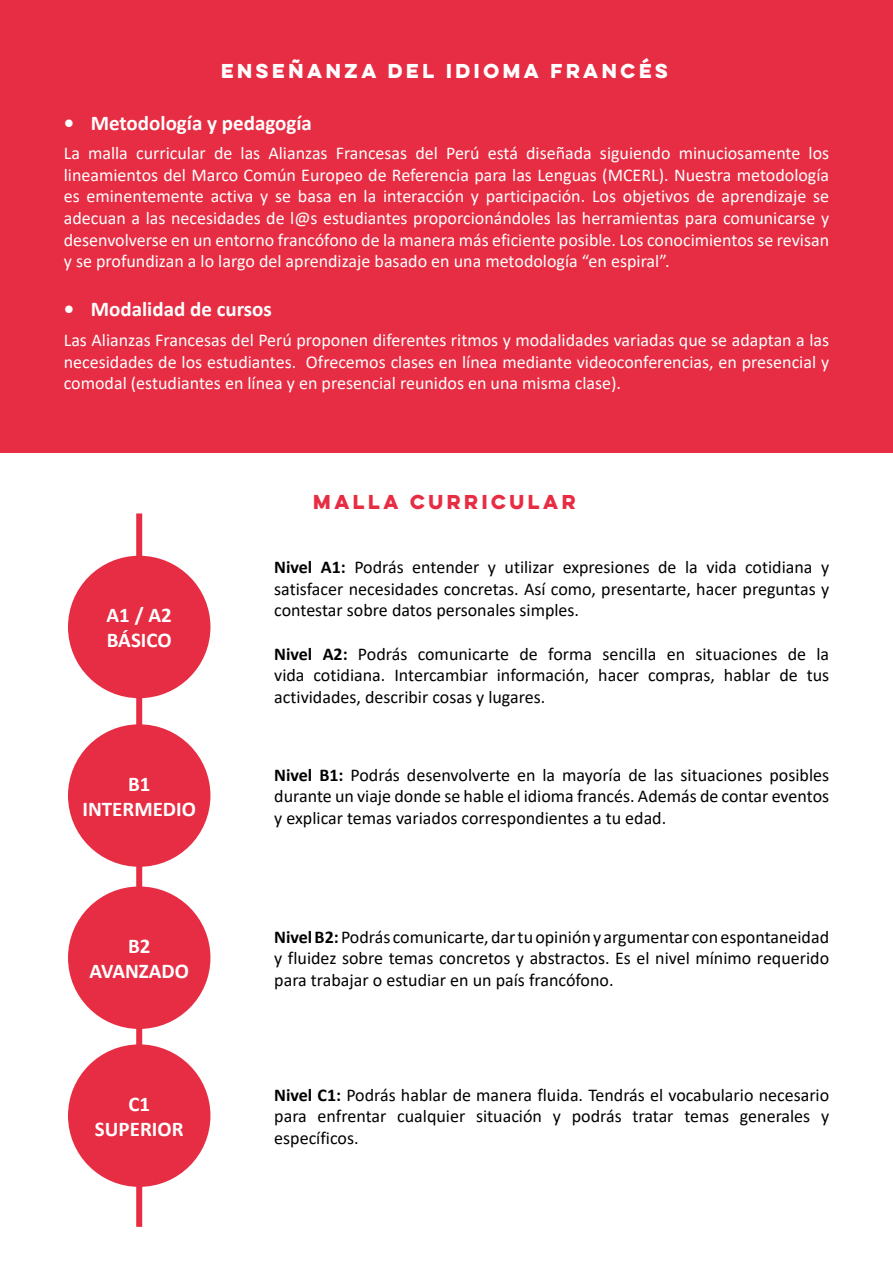
<style>
.page{position:relative;width:893px;height:1263px;background:#fff}
.page>*{position:absolute;margin:0;border:0;box-sizing:border-box;transform-origin:0 0}
.t1{font:700 21px/25.2px "Calibri";color:#fff;text-align:center}
.t2{font:18px/21.6px "Calibri";color:#020203;text-align:justify}
.t3{font:18px/21.6px "Calibri";color:#fff;text-align:justify}
.t4{font:700 18px "Lulo Clean One";letter-spacing:-.025em;color:#fff}
.t5{font:700 18px "Lulo Clean One";letter-spacing:-.025em;color:#e72d43}
.s1{font-weight:700}
</style>
<div class="page">
<div style="left:136px;top:513px;width:6px;height:714px;background:#e72d43"></div>
<div style="left:0;top:0;width:893px;height:453px;background:#e72d43"></div>
<div style="left:68px;top:556px;width:142px;height:142px;background:#e72d43;border-radius:50%"></div>
<div style="left:68px;top:724px;width:142px;height:143px;background:#e72d43;border-radius:50%"></div>
<div style="left:68px;top:886px;width:142px;height:143px;background:#e72d43;border-radius:50%"></div>
<div style="left:68px;top:1044px;width:142px;height:143px;background:#e72d43;border-radius:50%"></div>
<p class="t4" style="left:221px;top:57px;width:452px">ENSEÑANZA DEL IDIOMA FRANCÉS</p>
<p class="t1" style="left:64px;top:110px;width:250px">• Metodología y pedagogía</p>
<p class="t3" style="left:64px;top:142px;width:767px">La malla curricular de las Alianzas Francesas del Perú está diseñada siguiendo minuciosamente los lineamientos del Marco Común Europeo de Referencia para las Lenguas (MCERL). Nuestra metodología es eminentemente activa y se basa en la interacción y participación. Los objetivos de aprendizaje se adecuan a las necesidades de l@s estudiantes proporcionándoles las herramientas para comunicarse y desenvolverse en un entorno francófono de la manera más eficiente posible. Los conocimientos se revisan y se profundizan a lo largo del aprendizaje basado en una metodología “en espiral”.</p>
<p class="t1" style="left:64px;top:296px;width:210px">• Modalidad de cursos</p>
<p class="t3" style="left:64px;top:329px;width:767px">Las Alianzas Francesas del Perú proponen diferentes ritmos y modalidades variadas que se adaptan a las necesidades de los estudiantes. Ofrecemos clases en línea mediante videoconferencias, en presencial y comodal (estudiantes en línea y en presencial reunidos en una misma clase).</p>
<p class="t1" style="left:107px;top:602px;width:67px;text-align:left">A1 / A2<br>BÁSICO</p>
<p class="t1" style="left:82px;top:771px;width:115px">B1<br>INTERMEDIO</p>
<p class="t1" style="left:89px;top:933px;width:101px">B2<br>AVANZADO</p>
<p class="t1" style="left:95px;top:1091px;width:90px">C1<br>SUPERIOR</p>
<p class="t5" style="left:313px;top:488px;width:268px">MALLA CURRICULAR</p>
<p class="t2" style="left:274px;top:556px;width:556px"><span class="s1">Nivel A1:</span> Podrás entender y utilizar expresiones de la vida cotidiana y satisfacer necesidades concretas. Así como, presentarte, hacer preguntas y contestar sobre datos personales simples.</p>
<p class="t2" style="left:274px;top:642px;width:556px"><span class="s1">Nivel A2:</span> Podrás comunicarte de forma sencilla en situaciones de la vida cotidiana. Intercambiar información, hacer compras, hablar de tus actividades, describir cosas y lugares.</p>
<p class="t2" style="left:274px;top:763px;width:556px"><span class="s1">Nivel B1:</span> Podrás desenvolverte en la mayoría de las situaciones posibles durante un viaje donde se hable el idioma francés. Además de contar eventos y explicar temas variados correspondientes a tu edad.</p>
<p class="t2" style="left:274px;top:925px;width:556px"><span class="s1">Nivel B2:</span> Podrás comunicarte, dar tu opinión y argumentar con espontaneidad y fluidez sobre temas concretos y abstractos. Es el nivel mínimo requerido para trabajar o estudiar en un país francófono.</p>
<p class="t2" style="left:274px;top:1083px;width:556px"><span class="s1">Nivel C1:</span> Podrás hablar de manera fluida. Tendrás el vocabulario necesario para enfrentar cualquier situación y podrás tratar temas generales y específicos.</p>
</div>
